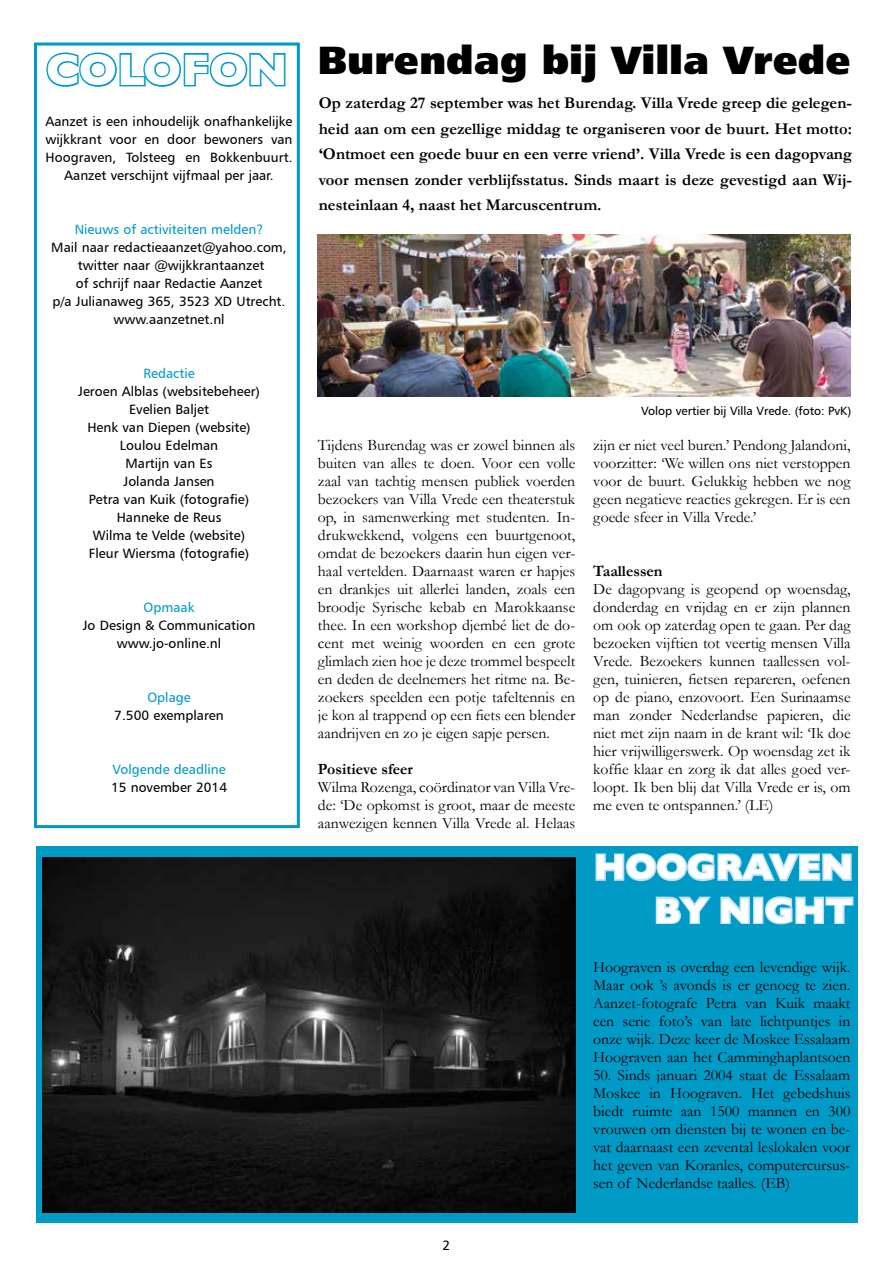
<style>
.page{position:relative;width:893px;height:1263px;background:#fff}
.page>*{position:absolute;margin:0;border:0;box-sizing:border-box;transform-origin:0 0}
.t1{font:700 45px "Gill Sans";letter-spacing:-.005em;color:#fff}
.t2{font:39.3px "Humanist 777 BT Extra Black B";color:#000}
.t3{font:700 36px/43.2px "Gill Sans";color:#fff;text-align:right}
.t4{font:700 16.5px/25.5px "Garamond";color:#000;text-align:justify}
.t5{font:15.75px/18px "Garamond";color:#000;text-align:justify}
.t6{font:700 15.75px "Garamond";color:#000}
.t7{font:13.5px/18px "Humanist 777 BT Roman B";color:#000;text-align:center}
.t8{font:13.5px "Humanist 777 BT Roman B";color:#009ac7}
.t9{font:12px "Humanist 777 BT Roman B";color:#000}
</style>
<div class="page">
<svg style="left:46px;top:52px;width:240px;height:35px"></svg>
<div style="left:34px;top:43px;width:266px;height:785px;border:3px solid #009ac7"></div>
<div style="left:36px;top:846px;width:821px;height:377px;background:#009ac7"></div>
<svg style="left:595px;top:853px;width:257px;height:29px"></svg>
<svg style="left:655px;top:896px;width:95px;height:28px"></svg>
<div style="left:753px;top:897px;width:10px;height:27px;border:3px solid #c1e2ef"></div>
<svg style="left:763px;top:896px;width:91px;height:29px"></svg>
<img style="left:43px;top:858px;width:532px;height:354px">
<img style="left:318px;top:234px;width:532px;height:162px">
<h1 class="t1" style="left:46px;top:43px;width:243px">COLOFON</h1>
<p class="t7" style="left:46px;top:112px;width:249px">Aanzet is een inhoudelijk onafhankelijke wijkkrant voor en door bewoners van Hoograven, Tolsteeg en Bokkenbuurt.<br>Aanzet verschijnt vijfmaal per jaar.</p>
<p class="t8" style="left:75px;top:221px;width:190px">Nieuws of activiteiten melden?</p>
<p class="t7" style="left:51px;top:238px;width:237px">Mail naar redactieaanzet@yahoo.com, twitter naar @wijkkrantaanzet<br>of schrijf naar Redactie Aanzet<br>p/a Julianaweg 365, 3523 XD Utrecht. www.aanzetnet.nl</p>
<p class="t8" style="left:143px;top:365px;width:53px">Redactie</p>
<p class="t7" style="left:78px;top:382px;width:183px">Jeroen Alblas (websitebeheer)<br>Evelien Baljet<br>Henk van Diepen (website)<br>Loulou Edelman<br>Martijn van Es<br>Jolanda Jansen<br>Petra van Kuik (fotografie)<br>Hanneke de Reus<br>Wilma te Velde (website)<br>Fleur Wiersma (fotografie)</p>
<p class="t8" style="left:144px;top:599px;width:52px">Opmaak</p>
<p class="t7" style="left:83px;top:616px;width:174px">Jo Design &amp; Communication www.jo-online.nl</p>
<p class="t8" style="left:147px;top:689px;width:45px">Oplage</p>
<p class="t7" style="left:114px;top:706px;width:111px">7.500 exemplaren</p>
<p class="t8" style="left:112px;top:761px;width:115px">Volgende deadline</p>
<p class="t7" style="left:111px;top:778px;width:118px">15 november 2014</p>
<h2 class="t2" style="left:318px;top:35px;width:534px">Burendag bij Villa Vrede</h2>
<p class="t4" style="left:319px;top:90px;width:535px">Op zaterdag 27 september was het Burendag. Villa Vrede greep die gelegen&shy;heid aan om een gezellige middag te organiseren voor de buurt. Het motto: ‘Ontmoet een goede buur en een verre vriend’. Villa Vrede is een dagopvang voor mensen zonder verblijfsstatus. Sinds maart is deze gevestigd aan Wij&shy;nesteinlaan 4, naast het Marcuscentrum.</p>
<p class="t5" style="left:318px;top:436px;width:259px">Tijdens Burendag was er zowel binnen als buiten van alles te doen. Voor een volle zaal van tachtig mensen publiek voerden bezoekers van Villa Vrede een theaterstuk op, in samenwerking met studenten. In&shy;drukwekkend, volgens een buurtgenoot, omdat de bezoekers daarin hun eigen ver&shy;haal vertelden. Daarnaast waren er hapjes en drankjes uit allerlei landen, zoals een broodje Syrische kebab en Marokkaanse thee. In een workshop djembé liet de do&shy;cent met weinig woorden en een grote glimlach zien hoe je deze trommel bespeelt en deden de deelnemers het ritme na. Be&shy;zoekers speelden een potje tafeltennis en je kon al trappend op een fiets een blender aandrijven en zo je eigen sapje persen.</p>
<p class="t6" style="left:318px;top:758px;width:97px">Positieve sfeer</p>
<p class="t5" style="left:318px;top:778px;width:259px">Wilma Rozenga, coördinator van Villa Vre&shy;de: ‘De opkomst is groot, maar de meeste aanwezigen kennen Villa Vrede al. Helaas</p>
<p class="t9" style="left:641px;top:403px;width:212px">Volop vertier bij Villa Vrede. (foto: PvK)</p>
<p class="t5" style="left:593px;top:436px;width:259px">zijn er niet veel buren.’ Pendong Jalandoni, voorzitter: ‘We willen ons niet verstoppen voor de buurt. Gelukkig hebben we nog geen negatieve reacties gekregen. Er is een goede sfeer in Villa Vrede.’</p>
<p class="t6" style="left:593px;top:560px;width:71px">Taallessen</p>
<p class="t5" style="left:593px;top:580px;width:259px">De dagopvang is geopend op woensdag, donderdag en vrijdag en er zijn plannen om ook op zaterdag open te gaan. Per dag bezoeken vijftien tot veertig mensen Villa Vrede. Bezoekers kunnen taallessen vol&shy;gen, tuinieren, fietsen repareren, oefenen op de piano, enzovoort. Een Surinaamse man zonder Nederlandse papieren, die niet met zijn naam in de krant wil: ‘Ik doe hier vrijwilligerswerk. Op woensdag zet ik koffie klaar en zorg ik dat alles goed ver&shy;loopt. Ik ben blij dat Villa Vrede er is, om me even te ontspannen.’ (LE)</p>
<h3 class="t3" style="left:594px;top:845px;width:261px">HOOGRAVEN<br>BY NIGHT</h3>
<p class="t5" style="left:593px;top:958px;width:259px">Hoograven is overdag een levendige wijk.<br>Maar ook ’s avonds is er genoeg te zien.<br>Aanzet-fotografe Petra van Kuik maakt een serie foto’s van late lichtpuntjes in onze wijk. Deze keer de Moskee Essalaam Hoograven aan het Camminghaplantsoen</p>
<p class="t5" style="left:593px;top:1066px;width:259px">50. Sinds januari 2004 staat de Essalaam Moskee in Hoograven. Het gebedshuis biedt ruimte aan 1500 mannen en 300 vrouwen om diensten bij te wonen en be&shy;vat daarnaast een zevental leslokalen voor het geven van Koranles, computercursus&shy;sen of Nederlandse taalles. (EB)</p>
<p class="t7" style="left:443px;top:1236px;width:9px">2</p>
</div>
